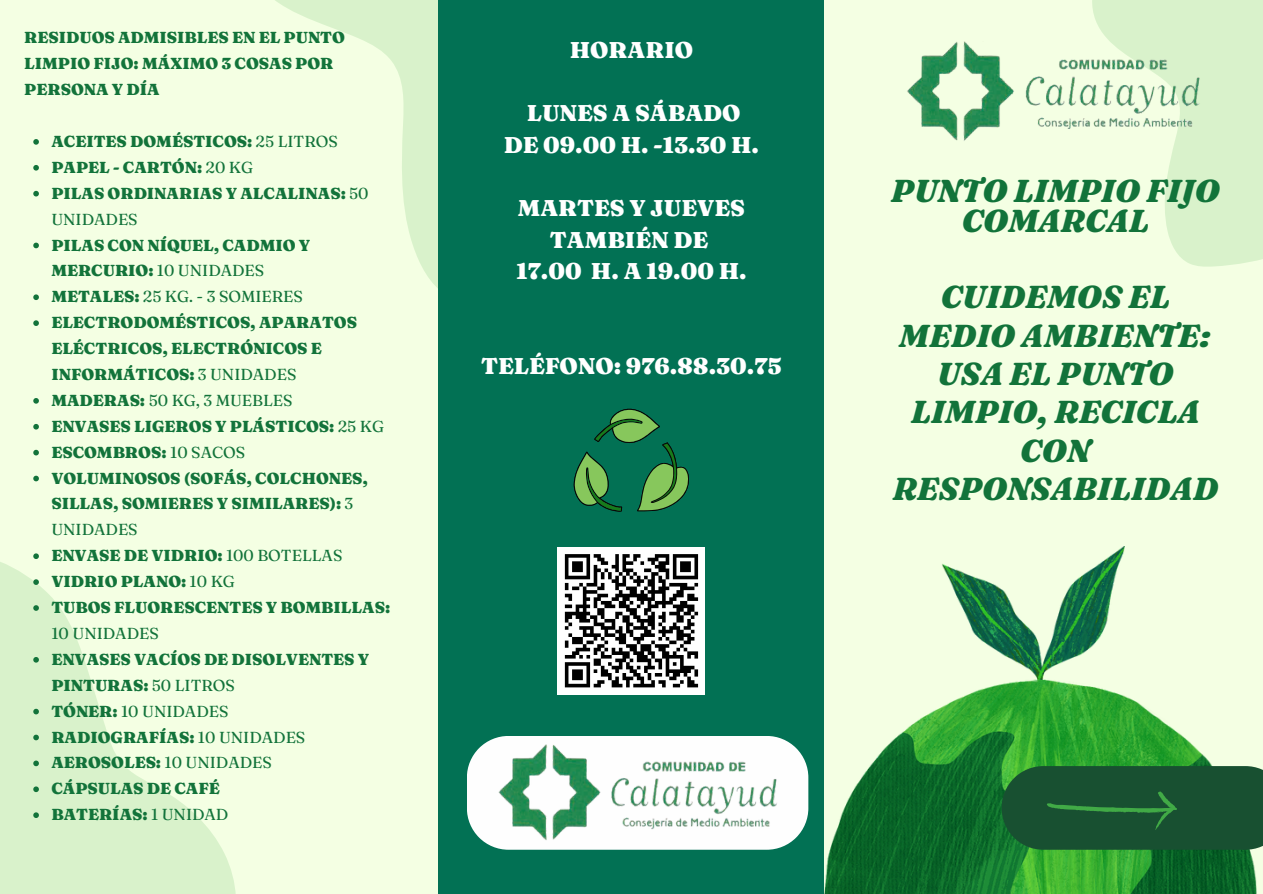
<style>
.page{position:relative;width:1263px;height:894px;background:#fff}
.page>*{position:absolute;margin:0;border:0;box-sizing:border-box;transform-origin:0 0}
.t1{font:italic 900 31.65px/38.2px "Fraunces 9 pt";color:#12733a;text-align:center}
.t2{font:900 22.8px/31.5px "Fraunces 9 pt";color:#fff;text-align:center}
.t3{font:900 15.9px/25.8px "Fraunces 9 pt";color:#12733a}
.t4{font:15.9px "Fraunces 9 pt";color:#12733a}
.s1{font-weight:400}
.s2{font-weight:900}
</style>
<div class="page">
<div style="left:0;top:0;width:1263px;height:893px;background:#f4ffe3"></div>
<img style="left:824px;top:546px;width:432px;height:347px">
<svg style="left:1092px;top:0;width:171px;height:267px;fill:#d9f2cb"></svg>
<svg style="left:0;top:562px;width:236px;height:331px;fill:#d9f2cb"></svg>
<svg style="left:275px;top:0;width:164px;height:336px"></svg>
<div style="left:439px;top:0;width:385px;height:893px;background:#027154"></div>
<svg style="left:574px;top:408px;width:115px;height:103px"></svg>
<svg style="left:1002px;top:765px;width:261px;height:84px;background:#1b5632"></svg>
<img style="left:907px;top:19px;width:315px;height:140px">
<div style="left:558px;top:546px;width:147px;height:148px;background:#fff"></div>
<svg style="left:564px;top:554px;width:135px;height:134px"></svg>
<svg style="left:467px;top:739px;width:341px;height:110px"></svg>
<img style="left:491px;top:736px;width:294px;height:108px">
<svg style="left:33px;top:139px;width:6px;height:6px"></svg>
<svg style="left:33px;top:165px;width:6px;height:5px"></svg>
<svg style="left:33px;top:191px;width:6px;height:5px"></svg>
<svg style="left:33px;top:242px;width:6px;height:6px"></svg>
<svg style="left:33px;top:294px;width:6px;height:6px"></svg>
<svg style="left:33px;top:320px;width:6px;height:6px"></svg>
<svg style="left:33px;top:398px;width:6px;height:5px"></svg>
<svg style="left:33px;top:424px;width:6px;height:5px"></svg>
<svg style="left:33px;top:449px;width:6px;height:6px"></svg>
<svg style="left:33px;top:475px;width:6px;height:6px"></svg>
<svg style="left:33px;top:553px;width:6px;height:6px"></svg>
<svg style="left:33px;top:579px;width:6px;height:5px"></svg>
<svg style="left:33px;top:605px;width:6px;height:5px"></svg>
<svg style="left:33px;top:656px;width:6px;height:6px"></svg>
<svg style="left:33px;top:708px;width:6px;height:6px"></svg>
<svg style="left:33px;top:734px;width:6px;height:6px"></svg>
<svg style="left:33px;top:760px;width:6px;height:6px"></svg>
<svg style="left:33px;top:786px;width:6px;height:5px"></svg>
<svg style="left:33px;top:812px;width:6px;height:5px"></svg>
<p class="t3" style="left:24px;top:25px;width:322px">RESIDUOS ADMISIBLES EN EL PUNTO<br>LIMPIO FIJO: MÁXIMO 3 COSAS POR<br>PERSONA Y DÍA</p>
<p class="t3" style="left:51px;top:128px;width:288px">ACEITES DOMÉSTICOS: <span class="s1">25 LITROS</span></p>
<p class="t3" style="left:51px;top:154px;width:203px">PAPEL - CARTÓN: <span class="s1">20 KG</span></p>
<p class="t3" style="left:51px;top:180px;width:319px">PILAS ORDINARIAS Y ALCALINAS: <span class="s1">50<br>UNIDADES</span></p>
<p class="t3" style="left:51px;top:232px;width:260px">PILAS CON NÍQUEL, CADMIO Y<br>MERCURIO: <span class="s1">10 UNIDADES</span></p>
<h3 class="t4" style="left:51px;top:287px;width:253px"><span class="s2">METALES:</span> 25 KG. - 3 SOMIERES</h3>
<p class="t3" style="left:51px;top:309px;width:307px">ELECTRODOMÉSTICOS, APARATOS<br>ELÉCTRICOS, ELECTRÓNICOS E<br>INFORMÁTICOS: <span class="s1">3 UNIDADES</span></p>
<p class="t4" style="left:51px;top:390px;width:243px"><span class="s2">MADERAS:</span> 50 KG, 3 MUEBLES</p>
<p class="t3" style="left:51px;top:413px;width:334px">ENVASES LIGEROS Y PLÁSTICOS: <span class="s1">25 KG</span></p>
<p class="t3" style="left:51px;top:439px;width:195px">ESCOMBROS: <span class="s1">10 SACOS</span></p>
<p class="t3" style="left:51px;top:465px;width:318px">VOLUMINOSOS (SOFÁS, COLCHONES,<br>SILLAS, SOMIERES Y SIMILARES): <span class="s1">3<br>UNIDADES</span></p>
<p class="t3" style="left:51px;top:542px;width:293px">ENVASE DE VIDRIO: <span class="s1">100 BOTELLAS</span></p>
<p class="t3" style="left:51px;top:568px;width:185px">VIDRIO PLANO: <span class="s1">10 KG</span></p>
<p class="t3" style="left:51px;top:594px;width:340px">TUBOS FLUORESCENTES Y BOMBILLAS:<br><span class="s1">10 UNIDADES</span></p>
<p class="t3" style="left:51px;top:646px;width:319px">ENVASES VACÍOS DE DISOLVENTES Y<br>PINTURAS: <span class="s1">50 LITROS</span></p>
<p class="t4" style="left:51px;top:701px;width:179px"><span class="s2">TÓNER:</span> 10 UNIDADES</p>
<p class="t3" style="left:51px;top:723px;width:255px">RADIOGRAFÍAS: <span class="s1">10 UNIDADES</span></p>
<p class="t3" style="left:51px;top:749px;width:222px">AEROSOLES: <span class="s1">10 UNIDADES</span></p>
<p class="t3" style="left:51px;top:775px;width:170px">CÁPSULAS DE CAFÉ</p>
<p class="t3" style="left:51px;top:801px;width:179px">BATERÍAS: <span class="s1">1 UNIDAD</span></p>
<p class="t2" style="left:570px;top:34px;width:125px">HORARIO</p>
<p class="t2" style="left:504px;top:97px;width:257px">LUNES A SÁBADO<br>DE 09.00 H. -13.30 H.</p>
<p class="t2" style="left:516px;top:192px;width:232px">MARTES Y JUEVES<br>TAMBIÉN DE<br>17.00 H. A 19.00 H.</p>
<p class="t2" style="left:481px;top:349px;width:302px">TELÉFONO: 976.88.30.75</p>
<h2 class="t1" style="left:891px;top:175px;width:330px;line-height:30.6px">PUNTO LIMPIO FIJO<br>COMARCAL</h2>
<h2 class="t1" style="left:892px;top:278px;width:327px">CUIDEMOS EL<br>MEDIO AMBIENTE:<br>USA EL PUNTO<br>LIMPIO, RECICLA<br>CON<br>RESPONSABILIDAD</h2>
</div>
